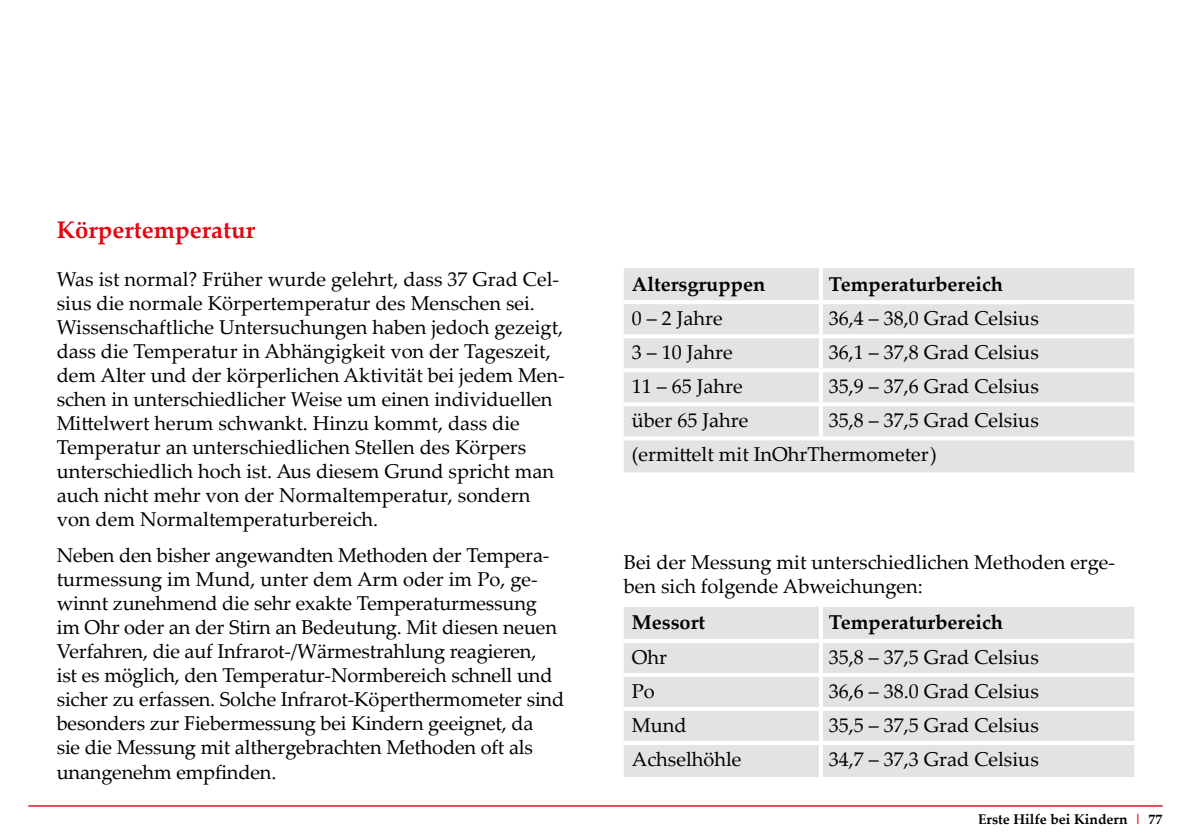
<style>
.page{position:relative;width:1191px;height:840px;background:#fff}
.page>*{position:absolute;margin:0;border:0;box-sizing:border-box;transform-origin:0 0}
.t1{font:700 24px "Palatino Linotype";color:#e30613}
.t2{font:20px/24px "Palatino Linotype";color:#000}
.t3{font:700 20px "Palatino Linotype";color:#000}
.t4{font:700 14px "Palatino Linotype";color:#000}
.s1{color:#e30613}
</style>
<div class="page">
<hr style="left:28px;top:804px;width:1134px;height:2px;background:#e30613">
<div style="left:624px;top:268px;width:510px;height:204px;background:#e4e3e3"></div>
<hr style="left:819px;top:268px;width:4px;height:32px;background:#fff">
<hr style="left:624px;top:300px;width:197px;height:4px;background:#fff">
<hr style="left:821px;top:300px;width:313px;height:4px;background:#fff">
<hr style="left:819px;top:304px;width:4px;height:30px;background:#fff">
<hr style="left:624px;top:334px;width:197px;height:4px;background:#fff">
<hr style="left:821px;top:334px;width:313px;height:4px;background:#fff">
<hr style="left:819px;top:338px;width:4px;height:30px;background:#fff">
<hr style="left:624px;top:368px;width:197px;height:4px;background:#fff">
<hr style="left:821px;top:368px;width:313px;height:4px;background:#fff">
<hr style="left:819px;top:372px;width:4px;height:30px;background:#fff">
<hr style="left:624px;top:402px;width:197px;height:4px;background:#fff">
<hr style="left:821px;top:402px;width:313px;height:4px;background:#fff">
<hr style="left:819px;top:406px;width:4px;height:30px;background:#fff">
<hr style="left:624px;top:436px;width:197px;height:4px;background:#fff">
<hr style="left:821px;top:436px;width:313px;height:4px;background:#fff">
<div style="left:624px;top:607px;width:510px;height:169px;background:#e4e3e3"></div>
<hr style="left:819px;top:606px;width:4px;height:32px;background:#fff">
<svg style="left:624px;top:638px;width:197px;height:4px"></svg>
<svg style="left:821px;top:638px;width:313px;height:4px"></svg>
<hr style="left:819px;top:642px;width:4px;height:30px;background:#fff">
<svg style="left:624px;top:672px;width:197px;height:4px"></svg>
<svg style="left:821px;top:672px;width:313px;height:4px"></svg>
<hr style="left:819px;top:676px;width:4px;height:30px;background:#fff">
<svg style="left:624px;top:706px;width:197px;height:4px"></svg>
<svg style="left:821px;top:706px;width:313px;height:4px"></svg>
<hr style="left:819px;top:710px;width:4px;height:30px;background:#fff">
<svg style="left:624px;top:740px;width:197px;height:4px"></svg>
<svg style="left:821px;top:740px;width:313px;height:4px"></svg>
<hr style="left:819px;top:744px;width:4px;height:32px;background:#fff">
<p class="t1" style="left:57px;top:216px;width:200px">Körpertemperatur</p>
<p class="t2" style="left:57px;top:268px;width:509px">Was ist normal? Früher wurde gelehrt, dass 37 Grad Cel&shy;sius die normale Körpertemperatur des Menschen sei.<br>Wissenschaftliche Untersuchungen haben jedoch gezeigt, dass die Temperatur in Abhängigkeit von der Tageszeit, dem Alter und der körperlichen Aktivität bei jedem Men&shy;schen in unterschiedlicher Weise um einen individuellen Mittelwert herum schwankt. Hinzu kommt, dass die Temperatur an unterschiedlichen Stellen des Körpers unterschiedlich hoch ist. Aus diesem Grund spricht man auch nicht mehr von der Normaltemperatur, sondern von dem Normaltemperaturbereich.</p>
<p class="t2" style="left:57px;top:544px;width:509px">Neben den bisher angewandten Methoden der Tempera&shy;turmessung im Mund, unter dem Arm oder im Po, ge&shy;winnt zunehmend die sehr exakte Temperaturmessung im Ohr oder an der Stirn an Bedeutung. Mit diesen neuen Verfahren, die auf Infrarot-/Wärmestrahlung reagieren,<br>ist es möglich, den Temperatur-Normbereich schnell und sicher zu erfassen. Solche Infrarot-Köperthermometer sind besonders zur Fiebermessung bei Kindern geeignet, da<br>sie die Messung mit althergebrachten Methoden oft als unangenehm empfinden.</p>
<p class="t3" style="left:632px;top:272px;width:135px">Altersgruppen</p>
<p class="t3" style="left:829px;top:272px;width:176px">Temperaturbereich</p>
<p class="t2" style="left:632px;top:305px;width:92px">0 – 2 Jahre</p>
<p class="t2" style="left:829px;top:305px;width:211px">36,4 – 38,0 Grad Celsius</p>
<p class="t2" style="left:632px;top:339px;width:102px">3 – 10 Jahre</p>
<p class="t2" style="left:829px;top:339px;width:211px">36,1 – 37,8 Grad Celsius</p>
<p class="t2" style="left:632px;top:373px;width:112px">11 – 65 Jahre</p>
<p class="t2" style="left:829px;top:373px;width:211px">35,9 – 37,6 Grad Celsius</p>
<p class="t2" style="left:632px;top:408px;width:118px">über 65 Jahre</p>
<p class="t2" style="left:632px;top:402px;width:408px;line-height:34px;text-indent:197px">35,8 – 37,5 Grad Celsius (ermittelt mit InOhrThermometer)</p>
<p class="t2" style="left:624px;top:550px;width:493px">Bei der Messung mit unterschiedlichen Methoden erge&shy;ben sich folgende Abweichungen:</p>
<p class="t3" style="left:632px;top:610px;width:75px">Messort</p>
<p class="t3" style="left:829px;top:610px;width:176px">Temperaturbereich</p>
<p class="t2" style="left:632px;top:645px;width:37px">Ohr</p>
<p class="t2" style="left:829px;top:643px;width:211px">35,8 – 37,5 Grad Celsius</p>
<p class="t2" style="left:632px;top:679px;width:24px">Po</p>
<p class="t2" style="left:829px;top:677px;width:211px">36,6 – 38.0 Grad Celsius</p>
<p class="t2" style="left:632px;top:713px;width:56px">Mund</p>
<p class="t2" style="left:829px;top:711px;width:211px">35,5 – 37,5 Grad Celsius</p>
<p class="t2" style="left:632px;top:747px;width:111px">Achselhöhle</p>
<p class="t2" style="left:829px;top:745px;width:211px">34,7 – 37,3 Grad Celsius</p>
<p class="t4" style="left:978px;top:811px;width:186px">Erste Hilfe bei Kindern <span class="s1">|</span> 77</p>
</div>
